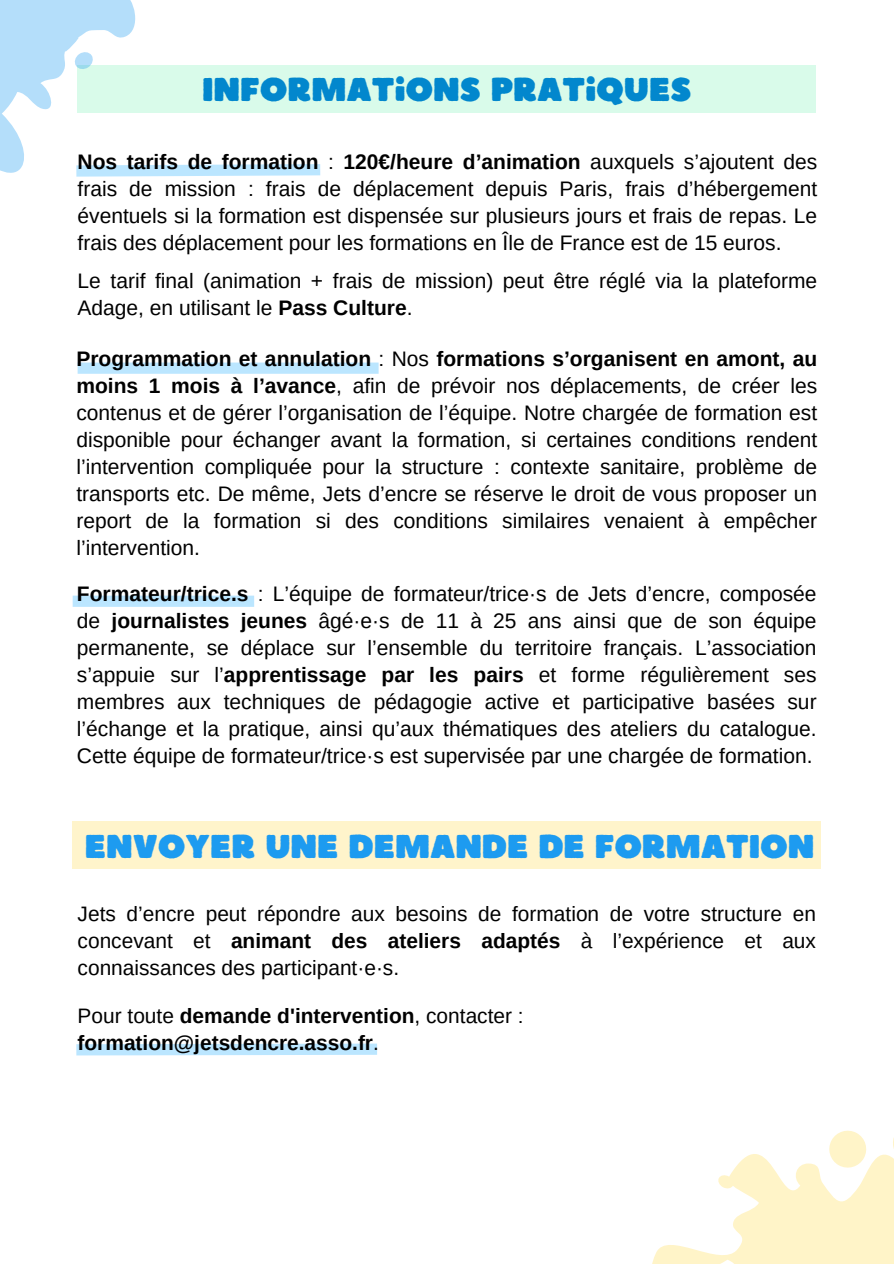
<style>
.page{position:relative;width:894px;height:1264px;background:#fff}
.page>*{position:absolute;margin:0;border:0;box-sizing:border-box;transform-origin:0 0}
.t1{font:33px "Boulder";color:#1d9bf0}
.t2{font:33px "Boulder";color:#0287cd}
.t3{font:21px/27px "Arimo";color:#000;text-align:justify}
.t4{font:20.85px/27px "Arimo";color:#000;text-align:justify}
.t5{font:700 20.85px/27px "Arimo";color:#000}
.s1{font-weight:700}
.s2{font-weight:400}
</style>
<div class="page">
<svg style="left:76px;top:1043px;width:301px;height:12px;background:#c0e7ff"></svg>
<div style="left:73px;top:595px;width:181px;height:12px;background:#bbe6ff"></div>
<div style="left:78px;top:362px;width:300px;height:12px;background:#bbe6ff"></div>
<svg style="left:197px;top:164px;width:124px;height:12px"></svg>
<div style="left:78px;top:65px;width:737px;height:47px;background:#d9fbea"></div>
<div style="left:73px;top:821px;width:747px;height:47px;background:#fff4cb"></div>
<svg style="left:0;top:0;width:197px;height:177px"></svg>
<svg style="left:71px;top:49px;width:25px;height:23px"></svg>
<svg style="left:652px;top:1154px;width:241px;height:109px;fill:#fff4c8"></svg>
<svg style="left:822px;top:1130px;width:50px;height:44px"></svg>
<svg style="left:886px;top:1154px;width:7px;height:10px"></svg>
<svg style="left:715px;top:1172px;width:20px;height:18px"></svg>
<p class="t2" style="left:202px;top:68px;width:491px">INFORMATIONS PRATIQUES</p>
<p class="t3" style="left:77px;top:148px;width:741px"><span class="s1">Nos tarifs de formation</span> : <span class="s1">120€/heure d’animation</span> auxquels s’ajoutent des frais de mission : frais de déplacement depuis Paris, frais d’hébergement éventuels si la formation est dispensée sur plusieurs jours et frais de repas. Le frais des déplacement pour les formations en Île de France est de 15 euros.</p>
<p class="t3" style="left:77px;top:267px;width:741px">Le tarif final (animation + frais de mission) peut être réglé via la plateforme<br>Adage, en utilisant le <span class="s1">Pass Culture</span>.</p>
<p class="t3" style="left:76px;top:345px;width:742px"><span class="s1">Programmation et annulation</span> : Nos <span class="s1">formations s’organisent en amont, au moins 1 mois à l’avance</span>, afin de prévoir nos déplacements, de créer les contenus et de gérer l’organisation de l’équipe. Notre chargée de formation est disponible pour échanger avant la formation, si certaines conditions rendent l’intervention compliquée pour la structure : contexte sanitaire, problème de transports etc. De même, Jets d’encre se réserve le droit de vous proposer un report de la formation si des conditions similaires venaient à empêcher l’intervention.</p>
<p class="t3" style="left:77px;top:580px;width:741px"><span class="s1">Formateur/trice.s</span> : L’équipe de formateur/trice·s de Jets d’encre, composée de <span class="s1">journalistes jeunes</span> âgé·e·s de 11 à 25 ans ainsi que de son équipe permanente, se déplace sur l’ensemble du territoire français. L’association s’appuie sur l’<span class="s1">apprentissage par les pairs</span> et forme régulièrement ses membres aux techniques de pédagogie active et participative basées sur l’échange et la pratique, ainsi qu’aux thématiques des ateliers du catalogue.<br>Cette équipe de formateur/trice·s est supervisée par une chargée de formation.</p>
<p class="t1" style="left:85px;top:825px;width:730px">ENVOYER UNE DEMANDE DE FORMATION</p>
<p class="t4" style="left:78px;top:899px;width:739px">Jets d’encre peut répondre aux besoins de formation de votre structure en concevant et <span class="s1">animant des ateliers adaptés</span> à l’expérience et aux connaissances des participant·e·s.</p>
<h2 class="t5" style="left:78px;top:1001px;width:447px"><span class="s2">Pour toute</span> demande d'intervention<span class="s2">, contacter : </span>formation@jetsdencre.asso.fr<span class="s2">.</span></h2>
</div>
